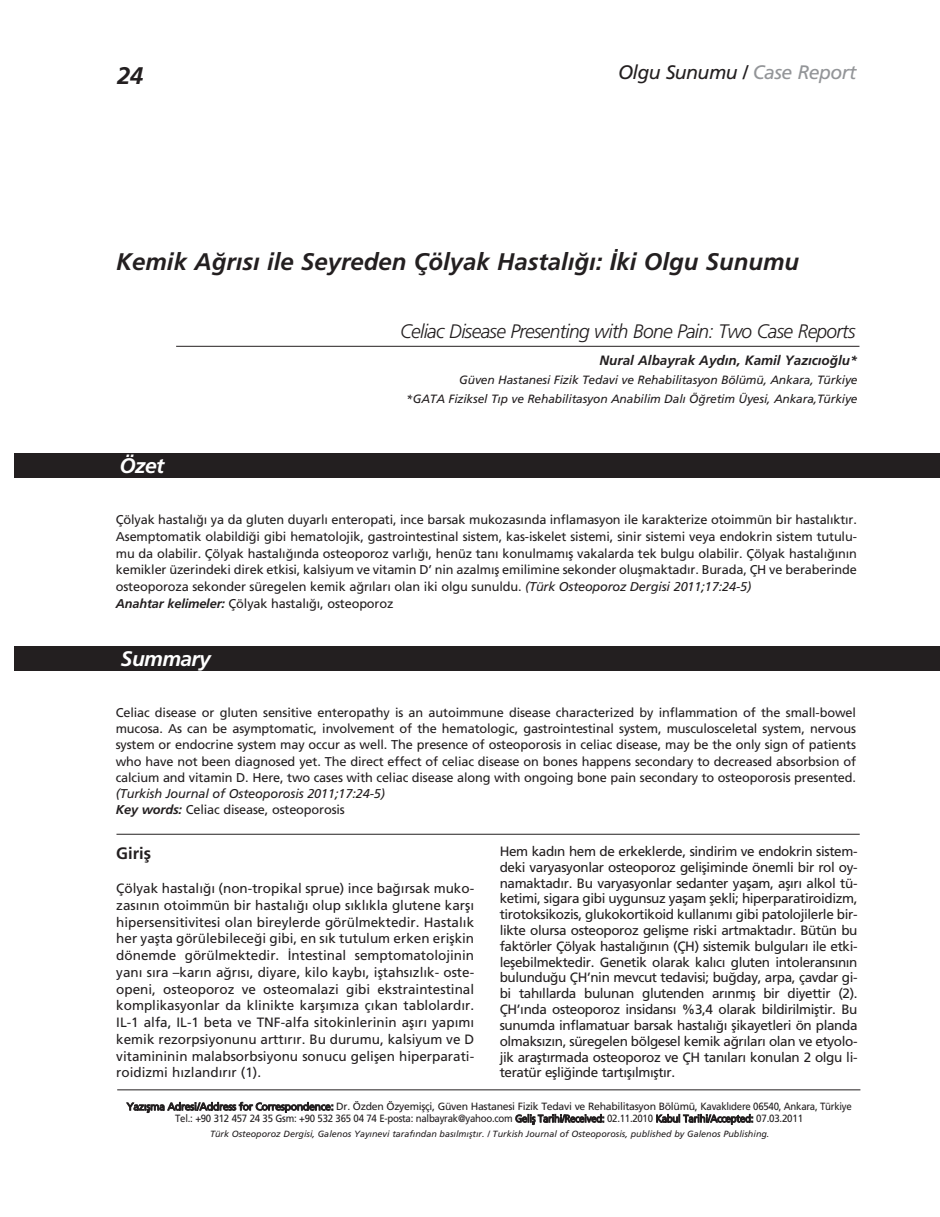
<style>
.page{position:relative;width:940px;height:1217px;background:#fff}
.page>*{position:absolute;margin:0;border:0;box-sizing:border-box;transform-origin:0 0}
.t1{font:italic 700 24px "Frutiger";color:#231f20}
.t2{font:italic 700 21px "Frutiger";letter-spacing:-.03em;color:#fff}
.t3{font:italic 300 19.5px "Frutiger";letter-spacing:-.035em;color:#231f20}
.t4{font:italic 19.5px "Frutiger";letter-spacing:-.03em;color:#231f20}
.t5{font:700 16.5px "Frutiger";color:#231f20}
.t6{font:13.5px/15.8px "Frutiger";letter-spacing:-.015em;color:#231f20;text-align:justify}
.t7{font:italic 700 13.5px "Frutiger";color:#231f20}
.t8{font:12.75px/16.8px "Frutiger";letter-spacing:-.01em;color:#231f20;text-align:justify}
.t9{font:italic 12.75px/16.2px "Frutiger";letter-spacing:-.01em;color:#231f20}
.t10{font:italic 12px/19.2px "Frutiger";letter-spacing:-.01em;color:#231f20;text-align:right}
.t11{font:10.5px/12px "Frutiger";letter-spacing:-.03em;color:#231f20;text-align:center}
.t12{font:italic 9px "Frutiger";color:#231f20}
.s1{color:#939598}
.s2{font-style:italic}
.s3{font-weight:700;font-style:italic}
.s4{font-weight:700}
.s5{font-style:normal}
</style>
<div class="page">
<hr style="left:176px;top:346px;width:683px;height:1px;background:#231f20">
<div style="left:14px;top:645px;width:925px;height:25px;background:#231f20"></div>
<div style="left:14px;top:452px;width:925px;height:25px;background:#231f20"></div>
<hr style="left:117px;top:1089px;width:743px;height:1px;background:#231f20">
<hr style="left:116px;top:833px;width:743px;height:1px;background:#231f20">
<h1 class="t1" style="left:117px;top:66px;width:28px">24</h1>
<h3 class="t4" style="left:618px;top:64px;width:240px">Olgu Sunumu / <span class="s1">Case Report</span></h3>
<h1 class="t1" style="left:116px;top:252px;width:684px">Kemik A¤r›s› ile Seyreden Çölyak Hastal›¤›: ‹ki Olgu Sunumu</h1>
<h2 class="t2" style="left:119px;top:457px;width:46px">Özet</h2>
<h3 class="t3" style="left:400px;top:323px;width:457px">Celiac Disease Presenting with Bone Pain: Two Case Reports</h3>
<p class="t7" style="left:599px;top:354px;width:260px">Nural Albayrak Ayd›n, Kamil Yaz›c›o¤lu*</p>
<p class="t10" style="left:406px;top:371px;width:453px">Güven Hastanesi Fizik Tedavi ve Rehabilitasyon Bölümü, Ankara, Türkiye<br>*GATA Fiziksel T›p ve Rehabilitasyon Anabilim Dal› Ö¤retim Üyesi, Ankara,Türkiye</p>
<p class="t8" style="left:116px;top:512px;width:742px;text-align:left">Çölyak hastal›¤› ya da gluten duyarl› enteropati, ince barsak mukozas›nda inflamasyon ile karakterize otoimmün bir hastal›kt›r.<br>Asemptomatik olabildi¤i gibi hematolojik, gastrointestinal sistem, kas-iskelet sistemi, sinir sistemi veya endokrin sistem tutulu&shy;mu da olabilir. Çölyak hastal›¤›nda osteoporoz varl›¤›, henüz tan› konulmam›fl vakalarda tek bulgu olabilir. Çölyak hastal›¤›n›n kemikler üzerindeki direk etkisi, kalsiyum ve vitamin D’ nin azalm›fl emilimine sekonder oluflmaktad›r. Burada, ÇH ve beraberinde osteoporoza sekonder süregelen kemik a¤r›lar› olan iki olgu sunuldu. <span class="s2">(Türk Osteoporoz Dergisi 2011;17:24-5)<br></span><span class="s3">Anahtar kelimeler:</span> Çölyak hastal›¤›, osteoporoz</p>
<h2 class="t2" style="left:121px;top:650px;width:91px">Summary</h2>
<p class="t8" style="left:116px;top:705px;width:742px;line-height:16.2px">Celiac disease or gluten sensitive enteropathy is an autoimmune disease characterized by inflammation of the small-bowel mucosa. As can be asymptomatic, involvement of the hematologic, gastrointestinal system, musculosceletal system, nervous system or endocrine system may occur as well. The presence of osteoporosis in celiac disease, may be the only sign of patients who have not been diagnosed yet. The direct effect of celiac disease on bones happens secondary to decreased absorbsion of calcium and vitamin D. Here, two cases with celiac disease along with ongoing bone pain secondary to osteoporosis presented.</p>
<p class="t9" style="left:116px;top:786px;width:271px">(Turkish Journal of Osteoporosis 2011;17:24-5)<br><span class="s4">Key words:</span> <span class="s5">Celiac disease, osteoporosis</span></p>
<p class="t5" style="left:116px;top:846px;width:36px">Girifl</p>
<p class="t6" style="left:116px;top:880px;width:359px;line-height:16.8px">Çölyak hastal›¤› (non-tropikal sprue) ince ba¤›rsak muko&shy;zas›n›n otoimmün bir hastal›¤› olup s›kl›kla glutene karfl› hipersensitivitesi olan bireylerde görülmektedir. Hastal›k her yaflta görülebilece¤i gibi, en s›k tutulum erken eriflkin dönemde görülmektedir. ‹ntestinal semptomatolojinin yan› s›ra –kar›n a¤r›s›, diyare, kilo kayb›, ifltahs›zl›k- oste&shy;openi, osteoporoz ve osteomalazi gibi ekstraintestinal komplikasyonlar da klinikte karfl›m›za ç›kan tablolard›r.<br>IL-1 alfa, IL-1 beta ve TNF-alfa sitokinlerinin afl›r› yap›m› kemik rezorpsiyonunu artt›r›r. Bu durumu, kalsiyum ve D vitamininin malabsorbsiyonu sonucu geliflen hiperparati&shy;roidizmi h›zland›r›r (1).</p>
<p class="t6" style="left:500px;top:844px;width:359px">Hem kad›n hem de erkeklerde, sindirim ve endokrin sistem&shy;deki varyasyonlar osteoporoz gelifliminde önemli bir rol oy&shy;namaktad›r. Bu varyasyonlar sedanter yaflam, afl›r› alkol tü&shy;ketimi, sigara gibi uygunsuz yaflam flekli; hiperparatiroidizm, tirotoksikozis, glukokortikoid kullan›m› gibi patolojilerle bir&shy;likte olursa osteoporoz geliflme riski artmaktad›r. Bütün bu faktörler Çölyak hastal›¤›n›n (ÇH) sistemik bulgular› ile etki&shy;leflebilmektedir. Genetik olarak kal›c› gluten intolerans›n›n bulundu¤u ÇH’nin mevcut tedavisi; bu¤day, arpa, çavdar gi&shy;bi tah›llarda bulunan glutenden ar›nm›fl bir diyettir (2).<br>ÇH’›nda osteoporoz insidans› %3,4 olarak bildirilmifltir. Bu sunumda inflamatuar barsak hastal›¤› flikayetleri ön planda olmaks›z›n, süregelen bölgesel kemik a¤r›lar› olan ve etyolo&shy;jik araflt›rmada osteoporoz ve ÇH tan›lar› konulan 2 olgu li&shy;teratür eflli¤inde tart›fl›lm›flt›r.</p>
<p class="t11" style="left:127px;top:1101px;width:726px">Yaz›flma Adresi/Address for Correspondence: Dr. Özden Özyemiflçi, Güven Hastanesi Fizik Tedavi ve Rehabilitasyon Bölümü, Kavakl›dere 06540, Ankara, Türkiye<br>Tel.: +90 312 457 24 35 Gsm: +90 532 365 04 74 E-posta: nalbayrak@yahoo.com Gelifl Tarihi/Received: 02.11.2010 Kabul Tarihi/Accepted: 07.03.2011</p>
<p class="t12" style="left:210px;top:1130px;width:561px">Türk Osteoporoz Dergisi, Galenos Yay›nevi taraf›ndan bas›lm›flt›r. / Turkish Journal of Osteoporosis, published by Galenos Publishing.</p>
</div>
